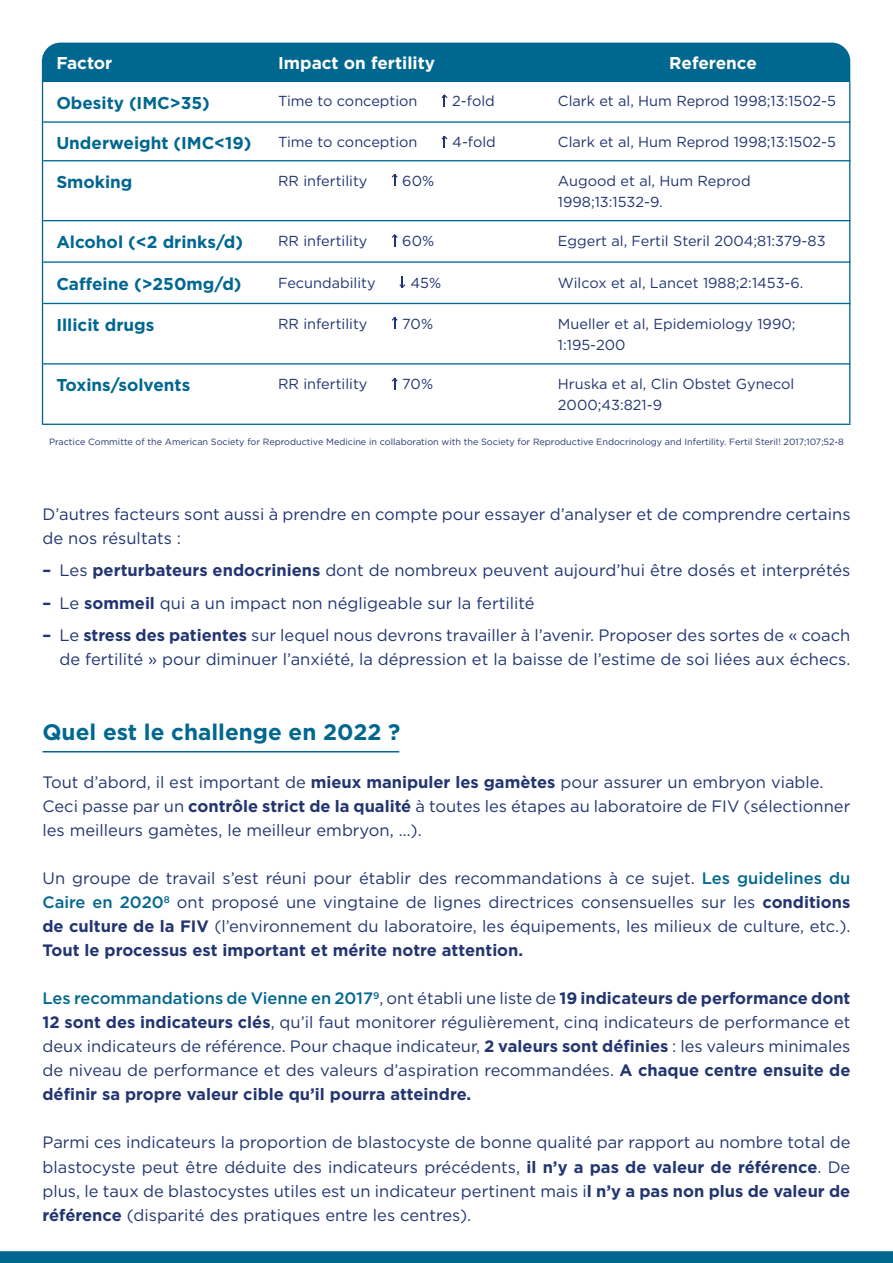
<style>
.page{position:relative;width:893px;height:1263px;background:#fff}
.page>*{position:absolute;margin:0;border:0;box-sizing:border-box;transform-origin:0 0}
.t1{font:700 22.5px "Gotham";color:#006790}
.t2{font:700 17.1px "Gotham";color:#006790}
.t3{font:700 17.1px "Gotham";color:#fff}
.t4{font:16.5px/24px "Gotham";color:#223571;text-align:justify}
.t5{font:14.55px/21.1px "Gotham";color:#223571}
.t6{font:9.15px "Gotham";color:#223571}
.s1{font-weight:700}
.s2{font-weight:500;color:#006790}
</style>
<div class="page">
<svg style="left:0;top:1251px;width:893px;height:12px;background:#046991"></svg>
<hr style="left:43px;top:751px;width:356px;height:1px;background:#006790">
<div style="left:42px;top:43px;width:808px;height:39px;background:#006790"></div>
<hr style="left:43px;top:121px;width:807px;height:2px;background:#006790">
<hr style="left:43px;top:160px;width:807px;height:1px;background:#006790">
<hr style="left:43px;top:220px;width:807px;height:1px;background:#006790">
<hr style="left:43px;top:261px;width:807px;height:2px;background:#006790">
<hr style="left:43px;top:303px;width:807px;height:1px;background:#006790">
<hr style="left:43px;top:363px;width:807px;height:1px;background:#006790">
<hr style="left:43px;top:424px;width:807px;height:1px;background:#006790">
<svg style="left:441px;top:94px;width:6px;height:12px"></svg>
<svg style="left:441px;top:136px;width:6px;height:12px"></svg>
<svg style="left:392px;top:174px;width:6px;height:12px"></svg>
<svg style="left:392px;top:234px;width:6px;height:12px"></svg>
<svg style="left:399px;top:276px;width:6px;height:12px"></svg>
<svg style="left:392px;top:317px;width:6px;height:12px"></svg>
<svg style="left:392px;top:378px;width:6px;height:12px"></svg>
<hr style="left:42px;top:82px;width:1px;height:343px;background:#006790">
<hr style="left:849px;top:82px;width:1px;height:342px;background:#006790">
<p class="t3" style="left:56px;top:52px;width:58px">Factor</p>
<p class="t3" style="left:278px;top:52px;width:159px">Impact on fertility</p>
<p class="t3" style="left:669px;top:52px;width:89px">Reference</p>
<p class="t2" style="left:56px;top:91px;width:155px">Obesity (IMC&gt;35)</p>
<p class="t2" style="left:56px;top:132px;width:197px">Underweight (IMC&lt;19)</p>
<p class="t2" style="left:56px;top:171px;width:78px">Smoking</p>
<p class="t2" style="left:56px;top:231px;width:188px">Alcohol (&lt;2 drinks/d)</p>
<p class="t2" style="left:56px;top:272px;width:187px">Caffeine (&gt;250mg/d)</p>
<p class="t2" style="left:56px;top:314px;width:100px">Illicit drugs</p>
<p class="t2" style="left:56px;top:374px;width:135px">Toxins/solvents</p>
<p class="t5" style="left:278px;top:90px;width:141px">Time to conception</p>
<p class="t5" style="left:452px;top:90px;width:44px">2-fold</p>
<p class="t5" style="left:558px;top:90px;width:280px">Clark et al, Hum Reprod 1998;13:1502-5</p>
<p class="t5" style="left:558px;top:131px;width:280px">Clark et al, Hum Reprod 1998;13:1502-5</p>
<p class="t5" style="left:558px;top:170px;width:194px">Augood et al, Hum Reprod<br>1998;13:1532-9.</p>
<p class="t5" style="left:278px;top:131px;width:141px">Time to conception</p>
<p class="t5" style="left:452px;top:131px;width:45px">4-fold</p>
<p class="t5" style="left:278px;top:170px;width:91px">RR infertility</p>
<p class="t5" style="left:402px;top:170px;width:33px">60%</p>
<p class="t5" style="left:278px;top:230px;width:91px">RR infertility</p>
<p class="t5" style="left:402px;top:230px;width:33px">60%</p>
<p class="t5" style="left:278px;top:271px;width:99px">Fecundability</p>
<p class="t5" style="left:410px;top:271px;width:32px">45%</p>
<p class="t5" style="left:278px;top:313px;width:91px">RR infertility</p>
<p class="t5" style="left:402px;top:313px;width:32px">70%</p>
<p class="t5" style="left:278px;top:373px;width:91px">RR infertility</p>
<p class="t5" style="left:402px;top:373px;width:32px">70%</p>
<p class="t5" style="left:558px;top:230px;width:269px">Eggert al, Fertil Steril 2004;81:379-83</p>
<p class="t5" style="left:558px;top:271px;width:247px">Wilcox et al, Lancet 1988;2:1453-6.</p>
<p class="t5" style="left:558px;top:313px;width:239px">Mueller et al, Epidemiology 1990;<br>1:195-200</p>
<p class="t5" style="left:558px;top:373px;width:238px">Hruska et al, Clin Obstet Gynecol<br>2000;43:821-9</p>
<p class="t6" style="left:49px;top:436px;width:796px">Practice Committe of the American Society for Reproductive Medicine in collaboration with the Society for Reproductive Endocrinology and Infertility. Fertil Steril! 2017;107;52-8</p>
<p class="t4" style="left:43px;top:502px;width:809px">D’autres facteurs sont aussi à prendre en compte pour essayer d’analyser et de comprendre certains de nos résultats :</p>
<p class="t4" style="left:43px;top:558px;width:809px"><span class="s1">–</span> Les <span class="s1">perturbateurs endocriniens</span> dont de nombreux peuvent aujourd’hui être dosés et interprétés</p>
<p class="t4" style="left:43px;top:591px;width:494px"><span class="s1">–</span> Le <span class="s1">sommeil</span> qui a un impact non négligeable sur la fertilité</p>
<p class="t4" style="left:43px;top:623px;width:809px;text-align:right"><span class="s1">–</span> Le <span class="s1">stress des patientes</span> sur lequel nous devrons travailler à l’avenir. Proposer des sortes de « coach de fertilité » pour diminuer l’anxiété, la dépression et la baisse de l’estime de soi liées aux échecs.</p>
<h1 class="t1" style="left:43px;top:717px;width:359px">Quel est le challenge en 2022 ?</h1>
<p class="t4" style="left:43px;top:770px;width:809px;text-align:left">Tout d’abord, il est important de <span class="s1">mieux manipuler les gamètes</span> pour assurer un embryon viable.<br>Ceci passe par un <span class="s1">contrôle strict de la qualité</span> à toutes les étapes au laboratoire de FIV (sélectionner les meilleurs gamètes, le meilleur embryon, …).</p>
<p class="t4" style="left:43px;top:866px;width:809px">Un groupe de travail s’est réuni pour établir des recommandations à ce sujet. <span class="s2">Les guidelines du Caire en 2020</span><sup>8</sup> ont proposé une vingtaine de lignes directrices consensuelles sur les <span class="s1">conditions de culture de la FIV</span> (l’environnement du laboratoire, les équipements, les milieux de culture, etc.).<br><span class="s1">Tout le processus est important et mérite notre attention.</span></p>
<p class="t4" style="left:43px;top:986px;width:809px"><span class="s2">Les recommandations de Vienne en 2017</span><sup>9</sup>, ont établi une liste de <span class="s1">19 indicateurs de performance dont 12 sont des indicateurs clés</span>, qu’il faut monitorer régulièrement, cinq indicateurs de performance et deux indicateurs de référence. Pour chaque indicateur, <span class="s1">2 valeurs sont définies</span> : les valeurs minimales de niveau de performance et des valeurs d’aspiration recommandées. <span class="s1">A chaque centre ensuite de définir sa propre valeur cible qu’il pourra atteindre.</span></p>
<p class="t4" style="left:43px;top:1130px;width:809px">Parmi ces indicateurs la proportion de blastocyste de bonne qualité par rapport au nombre total de blastocyste peut être déduite des indicateurs précédents, <span class="s1">il n’y a pas de valeur de référence</span>. De plus, le taux de blastocystes utiles est un indicateur pertinent mais i<span class="s1">l n’y a pas non plus de valeur de référence</span> (disparité des pratiques entre les centres).</p>
</div>
